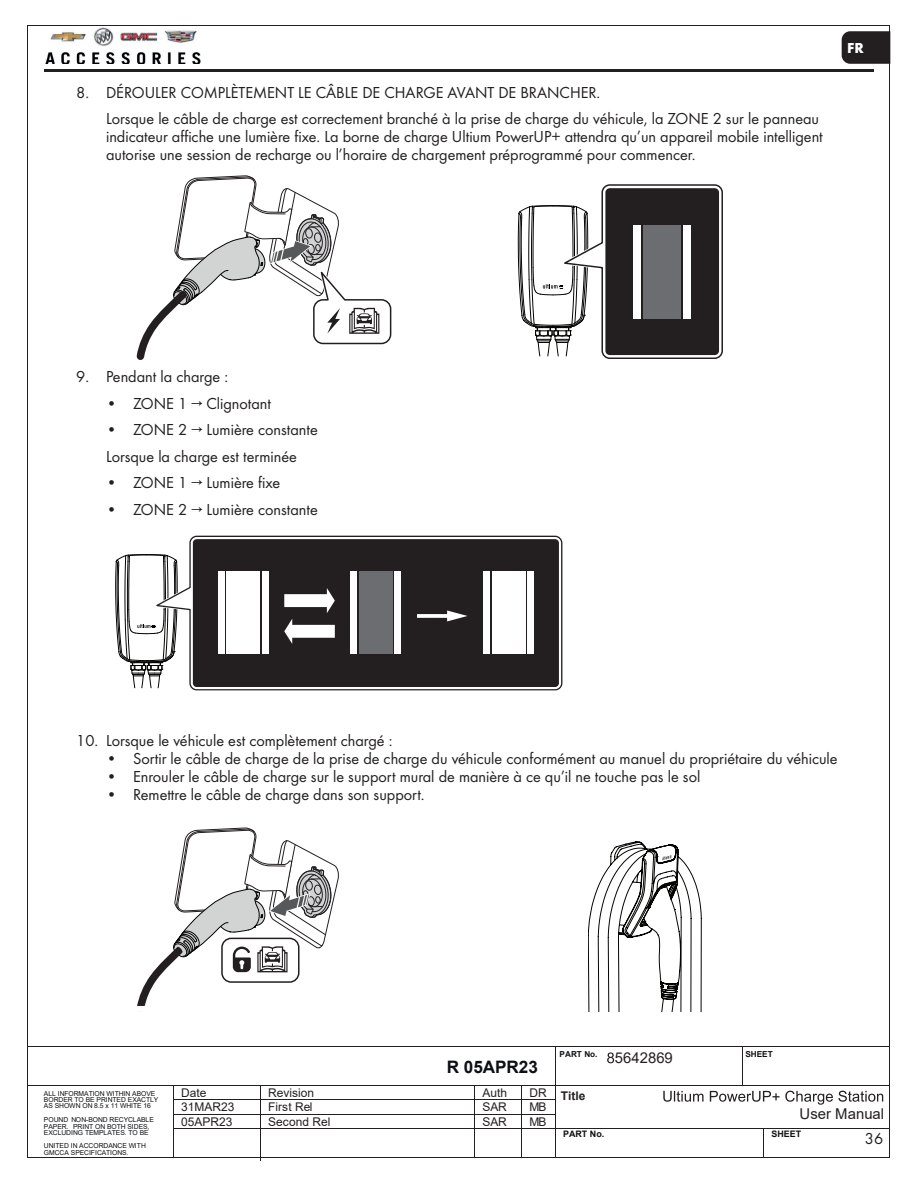
<style>
.page{position:relative;width:918px;height:1188px;background:#fff}
.page>*{position:absolute;margin:0;border:0;box-sizing:border-box;transform-origin:0 0}
.t1{font:700 17.1px "Arial";letter-spacing:-.005em;color:#0d0f12}
.t2{font:16.5px/26.5px "Futura Boo";color:#231f20}
.t3{font:700 15px "Futura";color:#fff}
.t4{font:14.85px "Arial";color:#231f20}
.t5{font:12px "Arial";color:#231f20}
.t6{font:700 12px "Arial";color:#231f20}
.t7{font:700 9px "Arial";letter-spacing:-.005em;color:#0d0f12}
.t8{font:700 8.25px "Arial";letter-spacing:-.005em;color:#0d0f12}
.t9{font:6.75px/6px "Arial";letter-spacing:-.01em;color:#0d0f12}
</style>
<div class="page">
<hr style="left:44px;top:70px;width:829px;height:2px;background:#231f20">
<hr style="left:28px;top:1047px;width:527px;height:1px;background:#231f20">
<hr style="left:555px;top:1047px;width:187px;height:1px;background:#231f20">
<hr style="left:742px;top:1047px;width:148px;height:1px;background:#231f20">
<hr style="left:555px;top:1047px;width:1px;height:38px;background:#231f20">
<hr style="left:742px;top:1047px;width:1px;height:38px;background:#231f20">
<svg style="left:785px;top:1091px;width:98px;height:14px"></svg>
<hr style="left:28px;top:1085px;width:145px;height:1px;background:#231f20">
<hr style="left:174px;top:1085px;width:86px;height:1px;background:#231f20">
<hr style="left:261px;top:1085px;width:213px;height:1px;background:#231f20">
<hr style="left:475px;top:1085px;width:46px;height:1px;background:#231f20">
<hr style="left:522px;top:1085px;width:33px;height:1px;background:#231f20">
<hr style="left:555px;top:1085px;width:187px;height:1px;background:#231f20">
<svg style="left:663px;top:1090px;width:108px;height:12px"></svg>
<hr style="left:742px;top:1085px;width:148px;height:1px;background:#231f20">
<hr style="left:174px;top:1099px;width:86px;height:1px;background:#231f20">
<hr style="left:261px;top:1099px;width:213px;height:1px;background:#231f20">
<hr style="left:475px;top:1099px;width:46px;height:1px;background:#231f20">
<hr style="left:522px;top:1099px;width:33px;height:1px;background:#231f20">
<hr style="left:174px;top:1114px;width:86px;height:1px;background:#231f20">
<hr style="left:261px;top:1114px;width:213px;height:1px;background:#231f20">
<hr style="left:475px;top:1114px;width:46px;height:1px;background:#231f20">
<hr style="left:522px;top:1114px;width:33px;height:1px;background:#231f20">
<hr style="left:174px;top:1128px;width:86px;height:1px;background:#231f20">
<svg style="left:260px;top:1085px;width:1px;height:44px"></svg>
<hr style="left:261px;top:1128px;width:213px;height:1px;background:#231f20">
<hr style="left:475px;top:1128px;width:46px;height:1px;background:#231f20">
<hr style="left:522px;top:1128px;width:33px;height:1px;background:#231f20">
<hr style="left:555px;top:1128px;width:208px;height:1px;background:#231f20">
<hr style="left:764px;top:1128px;width:126px;height:1px;background:#231f20">
<svg style="left:173px;top:1085px;width:1px;height:72px"></svg>
<hr style="left:260px;top:1129px;width:1px;height:31px;background:#231f20">
<svg style="left:474px;top:1085px;width:1px;height:72px"></svg>
<svg style="left:521px;top:1085px;width:1px;height:72px"></svg>
<svg style="left:555px;top:1086px;width:1px;height:71px"></svg>
<svg style="left:763px;top:1128px;width:1px;height:29px"></svg>
<img style="left:46px;top:27px;width:155px;height:37px">
<hr style="left:28px;top:25px;width:861px;height:1px;background:#231f20">
<hr style="left:27px;top:26px;width:1px;height:1131px;background:#231f20">
<hr style="left:889px;top:26px;width:1px;height:1131px;background:#231f20">
<hr style="left:28px;top:1157px;width:861px;height:1px;background:#231f20">
<svg style="left:607px;top:1052px;width:7px;height:11px"></svg>
<svg style="left:842px;top:25px;width:48px;height:39px"></svg>
<svg style="left:137px;top:827px;width:202px;height:179px"></svg>
<svg style="left:588px;top:842px;width:113px;height:170px"></svg>
<svg style="left:115px;top:535px;width:448px;height:156px;fill:#231f20"></svg>
<svg style="left:136px;top:175px;width:256px;height:185px"></svg>
<svg style="left:517px;top:184px;width:206px;height:175px"></svg>
<div style="left:683px;top:225px;width:8px;height:93px;background:#fff"></div>
<div style="left:633px;top:225px;width:8px;height:93px;background:#fff"></div>
<div style="left:644px;top:225px;width:37px;height:93px;background:#6c6d70"></div>
<p class="t2" style="left:106px;top:79px;width:714px;text-indent:-30px">8. DÉROULER COMPLÈTEMENT LE CÂBLE DE CHARGE AVANT DE BRANCHER.<br>Lorsque le câble de charge est correctement branché à la prise de charge du véhicule, la ZONE 2 sur le panneau</p>
<p class="t2" style="left:106px;top:128px;width:718px;line-height:18px">indicateur affiche une lumière fixe. La borne de charge Ultium PowerUP+ attendra qu’un appareil mobile intelligent autorise une session de recharge ou l’horaire de chargement préprogrammé pour commencer.</p>
<p class="t3" style="left:847px;top:39px;width:18px">FR</p>
<p class="t2" style="left:76px;top:363px;width:153px">9. Pendant la charge :</p>
<p class="t2" style="left:106px;top:390px;width:167px">• ZONE 1 → Clignotant</p>
<p class="t2" style="left:106px;top:416px;width:213px">• ZONE 2 → Lumière constante<br>Lorsque la charge est terminée</p>
<p class="t2" style="left:106px;top:469px;width:176px">• ZONE 1 → Lumière fixe</p>
<p class="t2" style="left:106px;top:496px;width:213px">• ZONE 2 → Lumière constante</p>
<p class="t2" style="left:76px;top:727px;width:318px">10. Lorsque le véhicule est complètement chargé :</p>
<p class="t2" style="left:106px;top:745px;width:733px">• Sortir le câble de charge de la prise de charge du véhicule conformément au manuel du propriétaire du véhicule</p>
<p class="t2" style="left:106px;top:763px;width:596px">• Enrouler le câble de charge sur le support mural de manière à ce qu’il ne touche pas le sol</p>
<p class="t2" style="left:106px;top:781px;width:320px">• Remettre le câble de charge dans son support.</p>
<p class="t1" style="left:447px;top:1055px;width:93px">R 05APR23</p>
<p class="t8" style="left:560px;top:1049px;width:39px">PART No.</p>
<p class="t8" style="left:745px;top:1048px;width:29px">SHEET</p>
<p class="t4" style="left:615px;top:1048px;width:60px">5642869</p>
<p class="t9" style="left:44px;top:1091px;width:116px">ALL INFORMATION WITHIN ABOVE<br>BORDER TO BE PRINTED EXACTLY<br>AS SHOWN ON 8.5 x 11 WHITE 16</p>
<p class="t9" style="left:44px;top:1116px;width:112px;line-height:7.1px">POUND NON-BOND RECYCLABLE<br>PAPER. PRINT ON BOTH SIDES,</p>
<p class="t9" style="left:44px;top:1125px;width:106px;line-height:13.6px">EXCLUDING TEMPLATES. TO BE<br>UNITED IN ACCORDANCE WITH</p>
<p class="t9" style="left:44px;top:1150px;width:86px">GMCCA SPECIFICATIONS.</p>
<p class="t5" style="left:181px;top:1084px;width:27px">Date</p>
<p class="t5" style="left:268px;top:1084px;width:47px">Revision</p>
<p class="t5" style="left:482px;top:1084px;width:26px">Auth</p>
<p class="t6" style="left:530px;top:1087px;width:57px"><sup>DR</sup> Title</p>
<p class="t4" style="left:772px;top:1086px;width:10px">+</p>
<p class="t5" style="left:181px;top:1099px;width:55px">31MAR23</p>
<p class="t5" style="left:268px;top:1099px;width:46px">First Rel</p>
<p class="t5" style="left:482px;top:1099px;width:26px">SAR</p>
<p class="t5" style="left:530px;top:1099px;width:18px">MB</p>
<p class="t5" style="left:181px;top:1113px;width:53px">05APR23</p>
<p class="t5" style="left:268px;top:1113px;width:64px">Second Rel</p>
<p class="t5" style="left:482px;top:1113px;width:26px">SAR</p>
<p class="t5" style="left:530px;top:1113px;width:18px">MB</p>
<p class="t4" style="left:800px;top:1104px;width:86px">User Manual</p>
<p class="t7" style="left:563px;top:1128px;width:43px">PART No.</p>
<p class="t7" style="left:772px;top:1128px;width:31px">SHEET</p>
<p class="t2" style="left:865px;top:1125px;width:20px">36</p>
</div>
